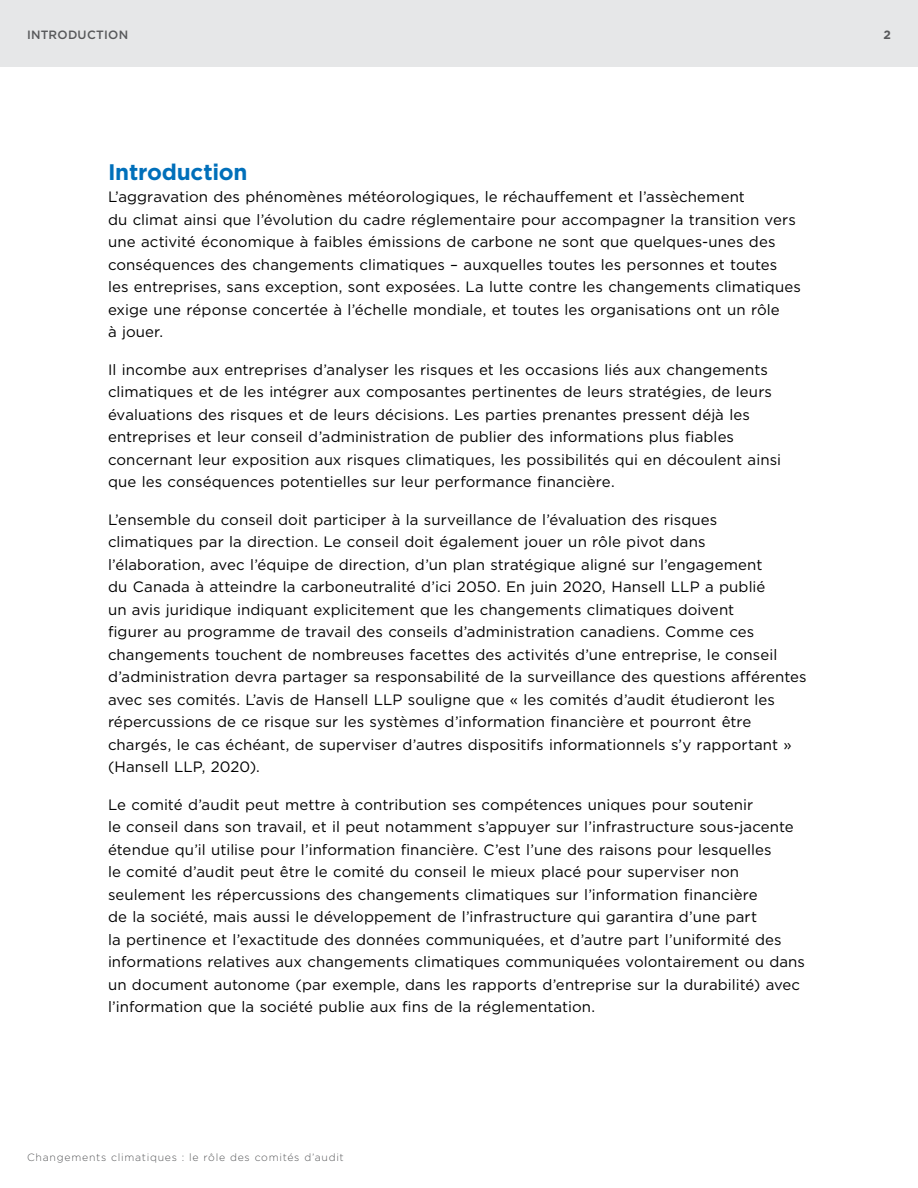
<style>
.page{position:relative;width:918px;height:1188px;background:#fff}
.page>*{position:absolute;margin:0;border:0;box-sizing:border-box;transform-origin:0 0}
.t1{font:700 22.5px "Gotham";letter-spacing:-.01em;color:#006fba}
.t2{font:15px/22.5px "Gotham";letter-spacing:.005em;color:#000}
.t3{font:500 12px "Gotham";letter-spacing:.02em;color:#58595b}
.t4{font:700 12px "Gotham";color:#58595b}
.t5{font:300 10.5px "Gotham";letter-spacing:.07em;color:#58595b}
</style>
<div class="page">
<div style="left:0;top:0;width:918px;height:68px;background:#e6e7e8"></div>
<p class="t3" style="left:27px;top:26px;width:103px">INTRODUCTION</p>
<p class="t4" style="left:884px;top:26px;width:9px">2</p>
<h1 class="t1" style="left:108px;top:157px;width:141px">Introduction</h1>
<p class="t2" style="left:108px;top:186px;width:694px">L’aggravation des phénomènes météorologiques, le réchauffement et l’assèchement<br>du climat ainsi que l’évolution du cadre réglementaire pour accompagner la transition vers une activité économique à faibles émissions de carbone ne sont que quelques-unes des conséquences des changements climatiques – auxquelles toutes les personnes et toutes les entreprises, sans exception, sont exposées. La lutte contre les changements climatiques exige une réponse concertée à l’échelle mondiale, et toutes les organisations ont un rôle<br>à jouer.</p>
<p class="t2" style="left:108px;top:358px;width:675px">Il incombe aux entreprises d’analyser les risques et les occasions liés aux changements climatiques et de les intégrer aux composantes pertinentes de leurs stratégies, de leurs évaluations des risques et de leurs décisions. Les parties prenantes pressent déjà les entreprises et leur conseil d’administration de publier des informations plus fiables concernant leur exposition aux risques climatiques, les possibilités qui en découlent ainsi que les conséquences potentielles sur leur performance financière.</p>
<p class="t2" style="left:108px;top:508px;width:700px">L’ensemble du conseil doit participer à la surveillance de l’évaluation des risques<br>climatiques par la direction. Le conseil doit également jouer un rôle pivot dans<br>l’élaboration, avec l’équipe de direction, d’un plan stratégique aligné sur l’engagement<br>du Canada à atteindre la carboneutralité d’ici 2050. En juin 2020, Hansell LLP a publié<br>un avis juridique indiquant explicitement que les changements climatiques doivent<br>figurer au programme de travail des conseils d’administration canadiens. Comme ces changements touchent de nombreuses facettes des activités d’une entreprise, le conseil d’administration devra partager sa responsabilité de la surveillance des questions afférentes avec ses comités. L’avis de Hansell LLP souligne que « les comités d’audit étudieront les répercussions de ce risque sur les systèmes d’information financière et pourront être chargés, le cas échéant, de superviser d’autres dispositifs informationnels s’y rapportant » (Hansell LLP, 2020).</p>
<p class="t2" style="left:108px;top:793px;width:699px">Le comité d’audit peut mettre à contribution ses compétences uniques pour soutenir<br>le conseil dans son travail, et il peut notamment s’appuyer sur l’infrastructure sous-jacente étendue qu’il utilise pour l’information financière. C’est l’une des raisons pour lesquelles<br>le comité d’audit peut être le comité du conseil le mieux placé pour superviser non seulement les répercussions des changements climatiques sur l’information financière<br>de la société, mais aussi le développement de l’infrastructure qui garantira d’une part<br>la pertinence et l’exactitude des données communiquées, et d’autre part l’uniformité des informations relatives aux changements climatiques communiquées volontairement ou dans un document autonome (par exemple, dans les rapports d’entreprise sur la durabilité) avec l’information que la société publie aux fins de la réglementation.</p>
<p class="t5" style="left:27px;top:1151px;width:318px">Changements climatiques : le rôle des comités d’audit</p>
</div>
